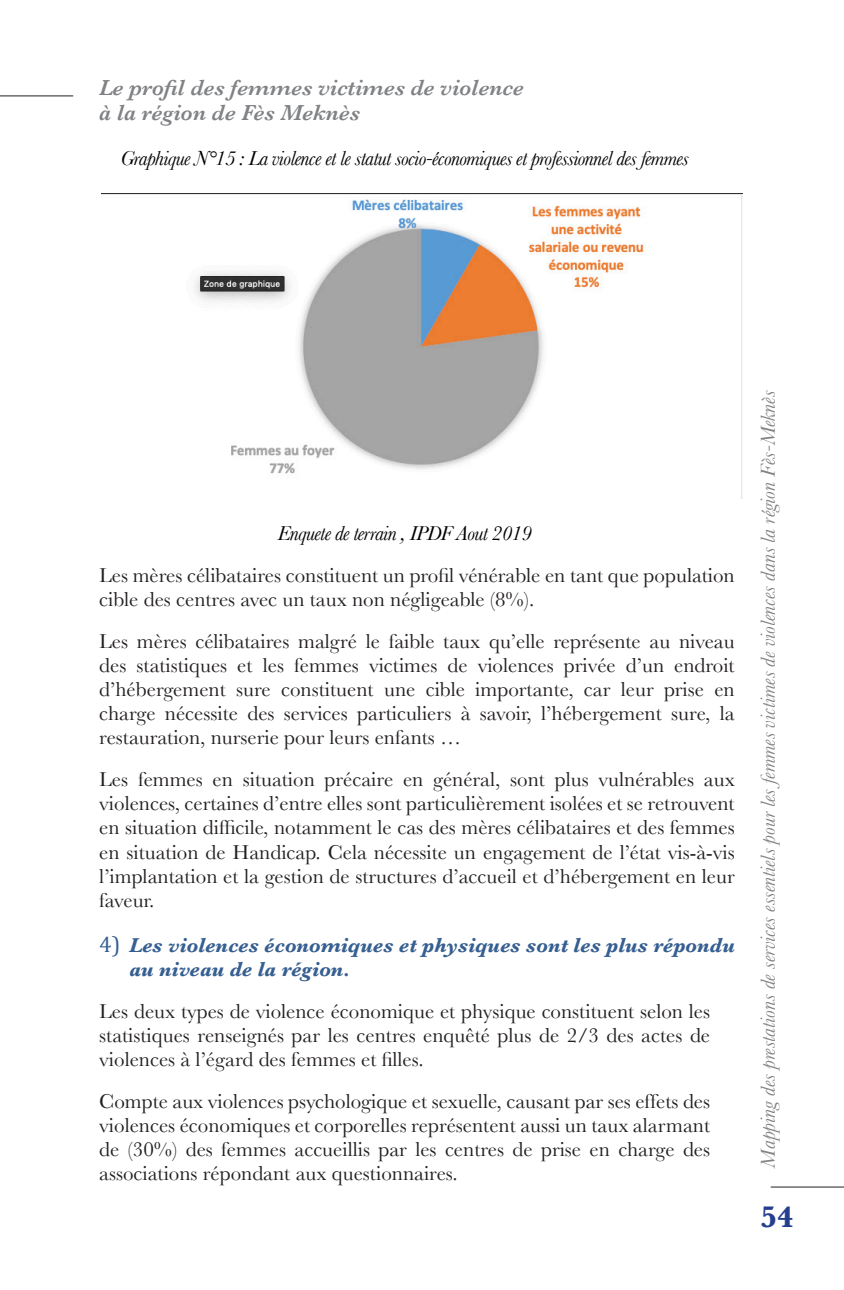
<style>
.page{position:relative;width:844px;height:1290px;background:#fff}
.page>*{position:absolute;margin:0;border:0;box-sizing:border-box;transform-origin:0 0}
.t1{font:700 30.45px "Baskerville";color:#253f8e}
.t2{font:italic 600 22.75px/24.5px "Baskerville";color:#808285}
.t3{font:21px/24.2px "Baskerville";color:#231f20;text-align:justify}
.t4{font:italic 21px "Baskerville";letter-spacing:-.03em;color:#000}
.t5{font:italic 21px "Baskerville";color:#808285}
.t6{font:italic 700 21px/24.2px "Baskerville";color:#365f91}
.s1{font-family:"Cambria";font-weight:400;font-style:normal;font-size:22.75px}
</style>
<div class="page">
<hr style="left:0;top:95px;width:73px;height:1px;background:#231f20">
<hr style="left:770px;top:1186px;width:73px;height:1px;background:#231f20">
<img style="left:101px;top:193px;width:641px;height:306px">
<p class="t2" style="left:99px;top:75px;width:426px">Le profil des femmes victimes de violence à la région de Fès Meknès</p>
<p class="t4" style="left:121px;top:146px;width:569px">Graphique N°15 : La violence et le statut socio-économiques et professionnel des femmes</p>
<p class="t4" style="left:277px;top:521px;width:256px">Enquete de terrain , IPDF Aout 2019</p>
<p class="t3" style="left:99px;top:563px;width:636px">Les mères célibataires constituent un profil vénérable en tant que population cible des centres avec un taux non négligeable (8%).</p>
<p class="t3" style="left:99px;top:629px;width:636px">Les mères célibataires malgré le faible taux qu’elle représente au niveau des statistiques et les femmes victimes de violences privée d’un endroit d’hébergement sure constituent une cible importante, car leur prise en charge nécessite des services particuliers à savoir, l’hébergement sure, la restauration, nurserie pour leurs enfants …</p>
<p class="t3" style="left:99px;top:767px;width:636px">Les femmes en situation précaire en général, sont plus vulnérables aux violences, certaines d’entre elles sont particulièrement isolées et se retrouvent en situation difficile, notamment le cas des mères célibataires et des femmes en situation de Handicap. Cela nécessite un engagement de l’état vis-à-vis l’implantation et la gestion de structures d’accueil et d’hébergement en leur faveur.</p>
<p class="t6" style="left:129px;top:933px;width:607px;text-indent:-30px"><span class="s1">4)</span> Les violences économiques et physiques sont les plus répondu au niveau de la région.</p>
<p class="t3" style="left:99px;top:999px;width:612px">Les deux types de violence économique et physique constituent selon les statistiques renseignés par les centres enquêté plus de 2/3 des actes de violences à l’égard des femmes et filles.</p>
<p class="t3" style="left:99px;top:1089px;width:612px">Compte aux violences psychologique et sexuelle, causant par ses effets des violences économiques et corporelles représentent aussi un taux alarmant de (30%) des femmes accueillis par les centres de prise en charge des associations répondant aux questionnaires.</p>
<p class="t5" style="left:755px;top:1167px;width:778px;rotate:-90deg">Mapping des prestations de services essentiels pour les femmes victimes de violences dans la région Fès-Meknès</p>
<h1 class="t1" style="left:760px;top:1199px;width:34px">54</h1>
</div>
